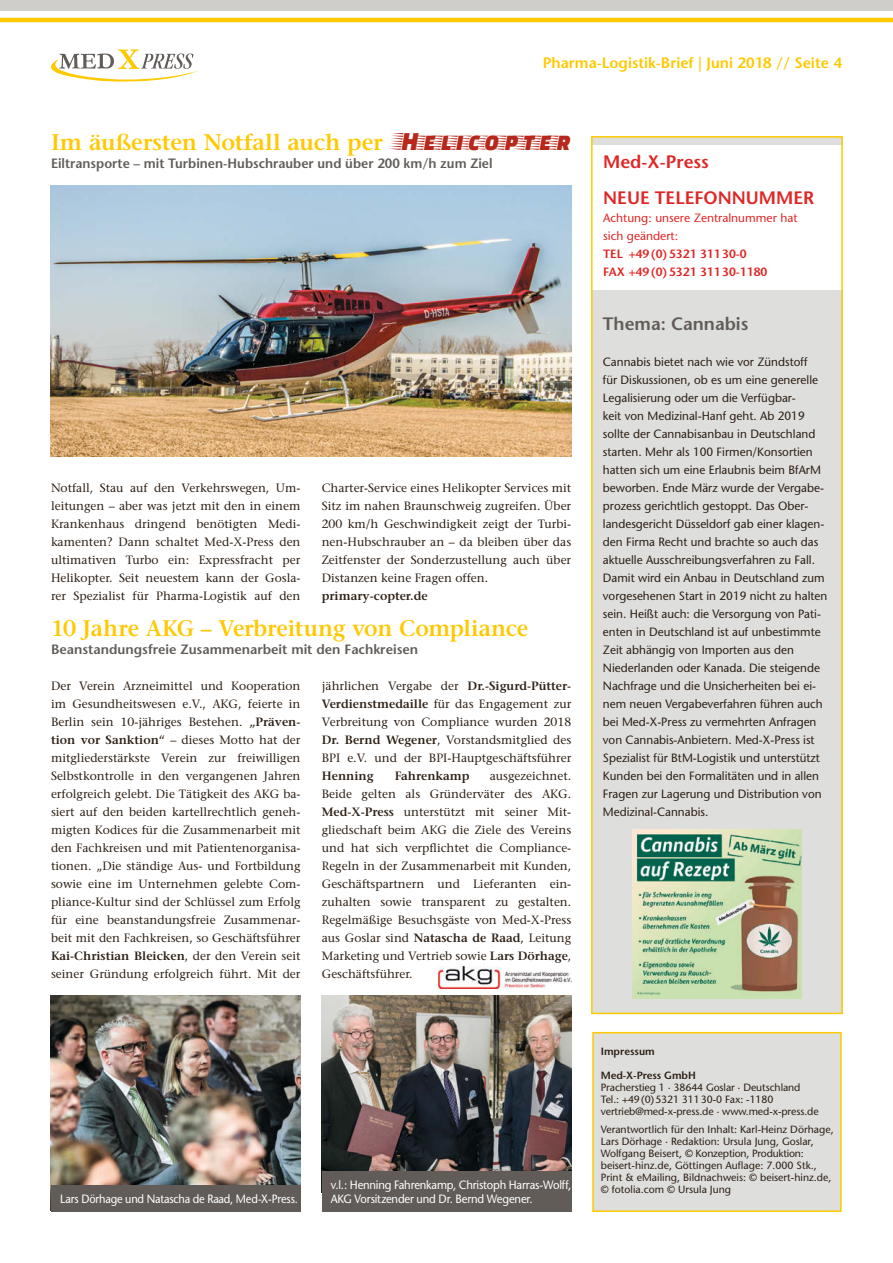
<style>
.page{position:relative;width:893px;height:1263px;background:#fff}
.page>*{position:absolute;margin:0;border:0;box-sizing:border-box;transform-origin:0 0}
._02_Head{font:600 22.5px "Stone Serif";letter-spacing:-.005em;color:#fec900}
.K-Head{font:600 18px "Stone Sans";color:#df2625}
.K-Head-2{font:600 18px "Stone Sans";color:#615c58}
.t1{font:600 15px "Stone Sans";color:#fec900}
._02_01_Subhead{font:600 13.5px "Stone Sans";color:#615c58}
.Lauf_Serifenschrift{font:12px/18px "Stone Serif";color:#2e2014;text-align:justify}
.Kasten-Lauf{font:12px/18px "Stone Sans";color:#2e2014}
._06_BU{font:12px/14.4px "Stone Sans";letter-spacing:-.015em;color:#fff;scale:.94 1}
.Kasten-Lauf-2{font:12px/18px "Stone Sans";color:#df2625}
.Kasten-Lauf-3{font:600 12px "Stone Sans";color:#df2625}
._06_BU-2{font:12px "Stone Sans";letter-spacing:-.015em;color:#fff;scale:.92 1}
.Lauf_Serifenschrift-2{font:600 12px "Stone Serif";color:#2e2014}
._04_Lauf{font:10.5px/12px "Stone Sans";color:#2e2014}
._04_Lauf-2{font:600 10.5px "Stone Sans";color:#2e2014}
.s1{font-family:"Faster One";font-weight:400;font-size:27px;color:#b5281b}
.s2{font-weight:600}
</style>
<div class="page">
<img style="left:51px;top:186px;width:520px;height:270px">
<div style="left:592px;top:137px;width:250px;height:876px;background:#dededd"></div>
<hr style="left:0;top:18px;width:893px;height:4px;background:#fec900">
<div style="left:591px;top:145px;width:251px;height:144px;background:#fff"></div>
<div style="left:0;top:0;width:893px;height:10px;background:#cfcecb"></div>
<svg style="left:51px;top:49px;width:148px;height:33px"></svg>
<div style="left:592px;top:1032px;width:250px;height:180px;background:#dededd;border:2px solid #fec900"></div>
<img style="left:632px;top:829px;width:169px;height:170px">
<img style="left:51px;top:995px;width:250px;height:191px">
<img style="left:322px;top:995px;width:249px;height:176px">
<div style="left:51px;top:1186px;width:250px;height:26px;background:#615c58"></div>
<div style="left:322px;top:1171px;width:249px;height:41px;background:#615c58"></div>
<img style="left:438px;top:966px;width:133px;height:23px">
<div style="left:591px;top:136px;width:252px;height:878px;border:2px solid #fec900"></div>
<p class="t1" style="left:543px;top:54px;width:301px">Pharma-Logistik-Brief | Juni 2018 // Seite 4</p>
<p class="_02_Head" style="left:51px;top:129px;width:521px">Im äußersten Notfall auch per <span class="s1">Helicopter</span></p>
<p class="_02_01_Subhead" style="left:51px;top:155px;width:443px">Eiltransporte – mit Turbinen-Hubschrauber und über 200 km/h zum Ziel</p>
<p class="Lauf_Serifenschrift" style="left:51px;top:479px;width:251px">Notfall, Stau auf den Verkehrswegen, Um&shy;leitungen – aber was jetzt mit den in einem Krankenhaus dringend benötigten Medi&shy;kamenten? Dann schaltet Med-X-Press den ultimativen Turbo ein: Expressfracht per Helikopter. Seit neuestem kann der Gosla&shy;rer Spezialist für Pharma-Logistik auf den</p>
<p class="Lauf_Serifenschrift" style="left:322px;top:479px;width:251px">Charter-Service eines Helikopter Services mit Sitz im nahen Braunschweig zugreifen. Über 200 km/h Geschwindigkeit zeigt der Turbi&shy;nen-Hubschrauber an – da bleiben über das Zeitfenster der Sonderzustellung auch über Distanzen keine Fragen offen.</p>
<p class="Lauf_Serifenschrift-2" style="left:322px;top:588px;width:107px">primary-copter.de</p>
<p class="_02_Head" style="left:51px;top:615px;width:479px">10 Jahre AKG – Verbreitung von Compliance</p>
<p class="_02_01_Subhead" style="left:51px;top:641px;width:369px">Beanstandungsfreie Zusammenarbeit mit den Fachkreisen</p>
<p class="Lauf_Serifenschrift" style="left:51px;top:677px;width:251px">Der Verein Arzneimittel und Kooperation im Gesundheitswesen e.V., AKG, feierte in Berlin sein 10-jähriges Bestehen. <span class="s2">„Präven&shy;tion vor Sanktion“</span> – dieses Motto hat der mitgliederstärkste Verein zur freiwilligen Selbstkontrolle in den vergangenen Jahren erfolgreich gelebt. Die Tätigkeit des AKG ba&shy;siert auf den beiden kartellrechtlich geneh&shy;migten Kodices für die Zusammenarbeit mit den Fachkreisen und mit Patientenorganisa&shy;tionen. „Die ständige Aus- und Fortbildung sowie eine im Unternehmen gelebte Com&shy;pliance-Kultur sind der Schlüssel zum Erfolg für eine beanstandungsfreie Zusammenar&shy;beit mit den Fachkreisen, so Geschäftsführer <span class="s2">Kai-Christian Bleicken</span>, der den Verein seit seiner Gründung erfolgreich führt. Mit der</p>
<p class="Lauf_Serifenschrift" style="left:322px;top:677px;width:251px">jährlichen Vergabe der <span class="s2">Dr.-Sigurd-Pütter-Verdienstmedaille</span> für das Engagement zur Verbreitung von Compliance wurden 2018<br><span class="s2">Dr. Bernd Wegener</span>, Vorstandsmitglied des BPI e.V. und der BPI-Hauptgeschäftsführer <span class="s2">Henning</span></p>
<p class="Lauf_Serifenschrift" style="left:322px;top:767px;width:251px;text-indent:168px">ausgezeichnet.<br>Beide gelten als Gründerväter des AKG.<br><span class="s2">Med-X-Press</span> unterstützt mit seiner Mit&shy;gliedschaft beim AKG die Ziele des Vereins und hat sich verpflichtet die Compliance-Regeln in der Zusammenarbeit mit Kunden, Geschäftspartnern und Lieferanten ein&shy;zuhalten sowie transparent zu gestalten.<br>Regelmäßige Besuchsgäste von Med-X-Press aus Goslar sind <span class="s2">Natascha de Raad</span>, Leitung Marketing und Vertrieb sowie <span class="s2">Lars Dörhage</span>, Geschäftsführer.</p>
<p class="Lauf_Serifenschrift-2" style="left:395px;top:768px;width:76px">Fahrenkamp</p>
<p class="_06_BU-2" style="left:60px;top:1192px;width:260px">Lars Dörhage und Natascha de Raad, Med-X-Press.</p>
<p class="_06_BU" style="left:331px;top:1178px;width:258px">v.l.: Henning Fahrenkamp, Christoph Harras-Wolff,<br>AKG Vorsitzender und Dr. Bernd Wegener.</p>
<p class="K-Head" style="left:603px;top:151px;width:107px">Med-X-Press</p>
<p class="K-Head" style="left:603px;top:187px;width:213px">NEUE TELEFONNUMMER</p>
<p class="Kasten-Lauf-2" style="left:603px;top:209px;width:196px">Achtung: unsere Zentralnummer hat sich geändert:</p>
<p class="Kasten-Lauf-3" style="left:603px;top:246px;width:145px">TEL +49(0)5321 31130-0</p>
<p class="Kasten-Lauf-3" style="left:603px;top:264px;width:166px">FAX +49(0)5321 31130-1180</p>
<p class="K-Head-2" style="left:603px;top:313px;width:147px">Thema: Cannabis</p>
<p class="Kasten-Lauf" style="left:603px;top:353px;width:226px">Cannabis bietet nach wie vor Zündstoff<br>für Diskussionen, ob es um eine generelle Legalisierung oder um die Verfügbar-<br>keit von Medizinal-Hanf geht. Ab 2019 sollte der Cannabisanbau in Deutschland starten. Mehr als 100 Firmen/Konsortien hatten sich um eine Erlaubnis beim BfArM beworben. Ende März wurde der Vergabe&shy;prozess gerichtlich gestoppt. Das Ober&shy;landesgericht Düsseldorf gab einer klagen&shy;den Firma Recht und brachte so auch das aktuelle Ausschreibungsverfahren zu Fall.<br>Damit wird ein Anbau in Deutschland zum vorgesehenen Start in 2019 nicht zu halten sein. Heißt auch: die Versorgung von Pati&shy;enten in Deutschland ist auf unbestimmte Zeit abhängig von Importen aus den Niederlanden oder Kanada. Die steigende Nachfrage und die Unsicherheiten bei ei&shy;nem neuen Vergabeverfahren führen auch bei Med-X-Press zu vermehrten Anfragen von Cannabis-Anbietern. Med-X-Press ist Spezialist für BtM-Logistik und unterstützt Kunden bei den Formalitäten und in allen Fragen zur Lagerung und Distribution von Medizinal-Cannabis.</p>
<p class="_04_Lauf-2" style="left:601px;top:1045px;width:56px">Impressum</p>
<p class="_04_Lauf" style="left:601px;top:1069px;width:201px"><span class="s2">Med-X-Press GmbH<br></span>Pracherstieg 1 · 38644 Goslar · Deutschland<br>Tel.: +49(0)5321 31130-0 Fax: -1180</p>
<p class="_04_Lauf" style="left:601px;top:1105px;width:219px">vertrieb@med-x-press.de · www.med-x-press.de</p>
<p class="_04_Lauf" style="left:601px;top:1123px;width:234px">Verantwortlich für den Inhalt: Karl-Heinz Dörhage, Lars Dörhage · Redaktion: Ursula Jung, Goslar, Wolfgang Beisert, © Konzeption, Produktion: beisert-hinz.de, Göttingen Auflage: 7.000 Stk., Print &amp; eMailing, Bildnachweis: © beisert-hinz.de, © fotolia.com © Ursula Jung</p>
</div>
